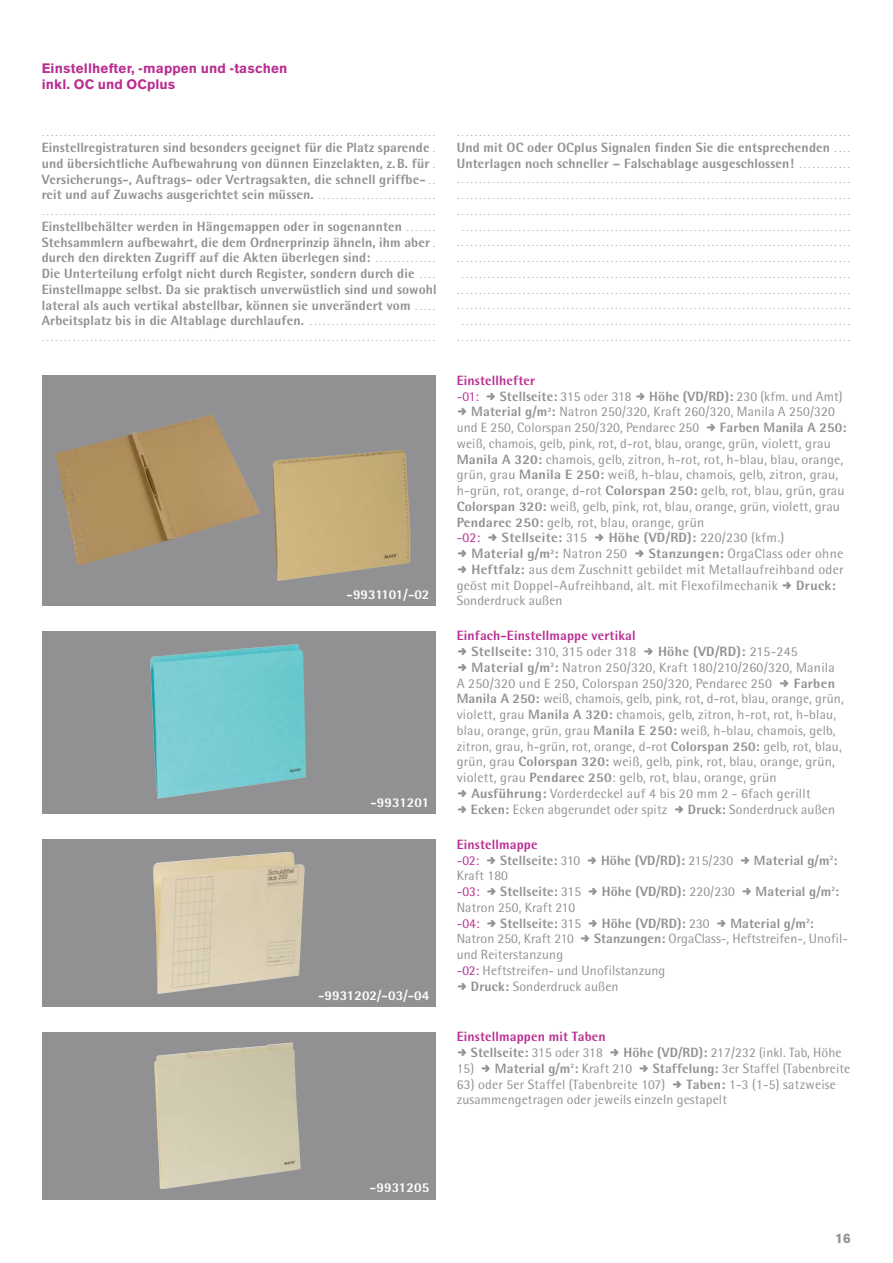
<style>
.page{position:relative;width:893px;height:1263px;background:#fff}
.page>*{position:absolute;margin:0;border:0;box-sizing:border-box;transform-origin:0 0}
.t1{font:13.5px/15.8px "Rotis Semi Sans";letter-spacing:.015em;color:#919194}
.t2{font:800 13.5px/15.8px "Rotis Semi Sans";letter-spacing:.01em;color:#919194}
.t3{font:800 13.5px/15.8px "Rotis Semi Sans";letter-spacing:.01em;color:#b92f92;text-align:right}
.t4{font:900 13.5px/15.8px "Akzidenz Grotesk";letter-spacing:.01em;color:#b92f92}
.t5{font:800 13.5px "Rotis Semi Sans";letter-spacing:.01em;color:#fff}
.t6{font:13.5px "Rotis Semi Sans";color:#b92f92}
.t7{font:800 13.5px "Rotis Semi Sans";letter-spacing:-.025em;color:#fff}
.t8{font:900 13.5px "Akzidenz Grotesk";color:#919194}
.t9{font:9.75px/15.8px "Times";color:#919194;text-align:center}
.s1{font-family:"Times";font-weight:400;font-size:9.75px}
.s2{font-weight:400}
.s3{font-weight:800}
.s4{color:#b92f92}
.s5{color:#919194}
.s6{font-weight:400;color:#919194}
</style>
<div class="page">
<div style="left:42px;top:376px;width:394px;height:230px;background:#919194"></div>
<img style="left:55px;top:414px;width:206px;height:151px">
<div style="left:42px;top:631px;width:394px;height:183px;background:#919194"></div>
<img style="left:150px;top:644px;width:156px;height:155px">
<div style="left:42px;top:840px;width:394px;height:167px;background:#919194"></div>
<img style="left:153px;top:852px;width:152px;height:142px">
<div style="left:42px;top:1032px;width:394px;height:167px;background:#919194"></div>
<img style="left:154px;top:1043px;width:147px;height:146px">
<img style="left:273px;top:450px;width:138px;height:131px">
<p class="t4" style="left:42px;top:62px;width:247px">Einstellhefter, -mappen und -taschen inkl. OC und OCplus</p>
<p class="t9" style="left:42px;top:126px;width:394px">..........................................................................................</p>
<p class="t2" style="left:42px;top:141px;width:395px;text-align:justify">Einstellregistraturen sind besonders geeignet für die Platz sparende <span class="s1">. </span>und übersichtliche Aufbewahrung von dünnen Einzelakten, z.B. für <span class="s1">.<br></span>Versicherungs-, Auftrags- oder Vertragsakten, die schnell griffbe- <span class="s1">. . </span>reit und auf Zuwachs ausgerichtet sein müssen. <span class="s1">. . . . . . . . . . . . . . . . . . . . . . . . . . .</span></p>
<p class="t9" style="left:42px;top:205px;width:394px">..........................................................................................</p>
<p class="t2" style="left:42px;top:220px;width:396px;text-align:justify">Einstellbehälter werden in Hängemappen oder in sogenannten <span class="s1">. . . . . . .<br></span>Stehsammlern aufbewahrt, die dem Ordnerprinzip ähneln, ihm aber <span class="s1">. </span>durch den direkten Zugriff auf die Akten überlegen sind: <span class="s1">. . . . . . . . . . . . . .<br></span>Die Unterteilung erfolgt nicht durch Register, sondern durch die <span class="s1">. . . .<br></span>Einstellmappe selbst. Da sie praktisch unverwüstlich sind und sowohl lateral als auch vertikal abstellbar, können sie unverändert vom <span class="s1">. . . . .<br></span>Arbeitsplatz bis in die Altablage durchlaufen. <span class="s1">. . . . . . . . . . . . . . . . . . . . . . . . . . . . .</span></p>
<p class="t9" style="left:42px;top:331px;width:394px">..........................................................................................</p>
<p class="t7" style="left:347px;top:590px;width:84px">-9931101/-02</p>
<p class="t5" style="left:370px;top:798px;width:60px">-9931201</p>
<p class="t5" style="left:318px;top:990px;width:113px">-9931202/-03/-04</p>
<p class="t9" style="left:457px;top:126px;width:394px">..........................................................................................</p>
<p class="t2" style="left:457px;top:141px;width:395px">Und mit OC oder OCplus Signalen finden Sie die entsprechenden <span class="s1">. . . .<br></span>Unterlagen noch schneller – Falschablage ausgeschlossen! <span class="s1">. . . . . . . . . . . .</span></p>
<p class="t9" style="left:457px;top:173px;width:394px">.......................................................................................... .......................................................................................... .......................................................................................... ......................................................................................... .......................................................................................... .......................................................................................... ......................................................................................... .......................................................................................... .......................................................................................... ......................................................................................... ..........................................................................................</p>
<p class="t3" style="left:457px;top:374px;width:80px">Einstellhefter</p>
<p class="t6" style="left:457px;top:391px;width:24px">-01:</p>
<p class="t2" style="left:500px;top:390px;width:133px">Stellseite: <span class="s2">315 oder 318</span></p>
<p class="t1" style="left:649px;top:390px;width:195px"><span class="s3">Höhe (VD/RD):</span> 230 (kfm. und Amt)</p>
<p class="t1" style="left:471px;top:405px;width:365px"><span class="s3">Material g/m</span><sup>2</sup><span class="s3">:</span> Natron 250/320, Kraft 260/320, Manila A 250/320</p>
<p class="t1" style="left:457px;top:421px;width:244px">und E 250, Colorspan 250/320, Pendarec 250</p>
<p class="t2" style="left:720px;top:421px;width:128px">Farben Manila A 250:</p>
<p class="t1" style="left:457px;top:437px;width:389px">weiß, chamois, gelb, pink, rot, d-rot, blau, orange, grün, violett, grau <span class="s3">Manila A 320:</span> chamois, gelb, zitron, h-rot, rot, h-blau, blau, orange, grün, grau <span class="s3">Manila E 250:</span> weiß, h-blau, chamois, gelb, zitron, grau, h-grün, rot, orange, d-rot <span class="s3">Colorspan 250:</span> gelb, rot, blau, grün, grau <span class="s3">Colorspan 320:</span> weiß, gelb, pink, rot, blau, orange, grün, violett, grau <span class="s3">Pendarec 250:</span> gelb, rot, blau, orange, grün<br><span class="s4">-02:</span></p>
<p class="t2" style="left:471px;top:531px;width:314px;text-indent:137px">Höhe (VD/RD): <span class="s2">220/230 (kfm.)<br></span>Material g/m<sup>2</sup>: <span class="s2">Natron 250</span></p>
<p class="t2" style="left:502px;top:531px;width:87px">Stellseite: <span class="s2">315</span></p>
<p class="t1" style="left:649px;top:547px;width:196px"><span class="s3">Stanzungen:</span> OrgaClass oder ohne</p>
<p class="t1" style="left:471px;top:563px;width:374px"><span class="s3">Heftfalz:</span> aus dem Zuschnitt gebildet mit Metallaufreihband oder</p>
<p class="t1" style="left:457px;top:579px;width:323px">geöst mit Doppel-Aufreihband, alt. mit Flexofilmechanik</p>
<p class="t2" style="left:796px;top:579px;width:41px">Druck:</p>
<p class="t1" style="left:457px;top:594px;width:107px">Sonderdruck außen</p>
<p class="t3" style="left:457px;top:629px;width:181px">Einfach-Einstellmappe vertikal<br><span class="s5">Stellseite:</span> <span class="s6">310, 315 oder 318</span></p>
<p class="t2" style="left:658px;top:645px;width:141px">Höhe (VD/RD): <span class="s2">215-245</span></p>
<p class="t1" style="left:471px;top:661px;width:365px"><span class="s3">Material g/m</span><sup>2</sup><span class="s3">:</span> Natron 250/320, Kraft 180/210/260/320, Manila</p>
<p class="t1" style="left:457px;top:677px;width:317px">A 250/320 und E 250, Colorspan 250/320, Pendarec 250</p>
<p class="t2" style="left:794px;top:677px;width:43px">Farben</p>
<p class="t1" style="left:457px;top:692px;width:389px"><span class="s3">Manila A 250:</span> weiß, chamois, gelb, pink, rot, d-rot, blau, orange, grün,</p>
<p class="t1" style="left:457px;top:708px;width:381px">violett, grau <span class="s3">Manila A 320:</span> chamois, gelb, zitron, h-rot, rot, h-blau,</p>
<p class="t1" style="left:457px;top:724px;width:380px">blau, orange, grün, grau <span class="s3">Manila E 250:</span> weiß, h-blau, chamois, gelb,</p>
<p class="t1" style="left:457px;top:740px;width:387px">zitron, grau, h-grün, rot, orange, d-rot <span class="s3">Colorspan 250:</span> gelb, rot, blau,</p>
<p class="t1" style="left:457px;top:755px;width:380px">grün, grau <span class="s3">Colorspan 320:</span> weiß, gelb, pink, rot, blau, orange, grün,</p>
<p class="t1" style="left:457px;top:771px;width:321px">violett, grau <span class="s3">Pendarec 250</span>: gelb, rot, blau, orange, grün</p>
<p class="t1" style="left:471px;top:787px;width:341px"><span class="s3">Ausführung:</span> Vorderdeckel auf 4 bis 20 mm 2 - 6fach gerillt</p>
<p class="t1" style="left:471px;top:803px;width:198px"><span class="s3">Ecken:</span> Ecken abgerundet oder spitz</p>
<p class="t1" style="left:688px;top:803px;width:149px"><span class="s3">Druck:</span> Sonderdruck außen</p>
<p class="t3" style="left:457px;top:838px;width:82px">Einstellmappe</p>
<p class="t6" style="left:457px;top:855px;width:24px">-02:</p>
<p class="t2" style="left:500px;top:853px;width:82px">Stellseite: <span class="s2">310</span></p>
<p class="t2" style="left:601px;top:853px;width:134px">Höhe (VD/RD): <span class="s2">215/230</span></p>
<p class="t2" style="left:754px;top:853px;width:85px">Material g/m<sup>2</sup>:</p>
<p class="t1" style="left:457px;top:869px;width:53px">Kraft 180</p>
<p class="t6" style="left:457px;top:887px;width:24px">-03:</p>
<p class="t2" style="left:500px;top:885px;width:82px">Stellseite: <span class="s2">315</span></p>
<p class="t2" style="left:602px;top:885px;width:135px">Höhe (VD/RD): <span class="s2">220/230</span></p>
<p class="t2" style="left:755px;top:885px;width:85px">Material g/m<sup>2</sup>:</p>
<p class="t1" style="left:457px;top:901px;width:120px">Natron 250, Kraft 210</p>
<p class="t6" style="left:457px;top:918px;width:24px">-04:</p>
<p class="t2" style="left:500px;top:916px;width:82px">Stellseite: <span class="s2">315</span></p>
<p class="t2" style="left:602px;top:916px;width:109px">Höhe (VD/RD): <span class="s2">230</span></p>
<p class="t2" style="left:730px;top:916px;width:85px">Material g/m<sup>2</sup>:</p>
<p class="t1" style="left:457px;top:932px;width:119px">Natron 250, Kraft 210</p>
<p class="t1" style="left:594px;top:932px;width:255px"><span class="s3">Stanzungen:</span> OrgaClass-, Heftstreifen-, Unofil-</p>
<p class="t1" style="left:457px;top:948px;width:108px">und Reiterstanzung</p>
<p class="t1" style="left:457px;top:964px;width:210px"><span class="s4">-02:</span> Heftstreifen- und Unofilstanzung</p>
<p class="t1" style="left:471px;top:979px;width:149px"><span class="s3">Druck:</span> Sonderdruck außen</p>
<p class="t3" style="left:457px;top:1030px;width:151px">Einstellmappen mit Taben<br><span class="s5">Stellseite:</span> <span class="s6">315 oder 318</span></p>
<p class="t1" style="left:623px;top:1046px;width:220px"><span class="s3">Höhe (VD/RD):</span> 217/232 (inkl. Tab, Höhe</p>
<p class="t2" style="left:457px;top:1062px;width:177px"><span class="s2">15)</span> Material g/m<sup>2</sup>: <span class="s2">Kraft 210</span></p>
<p class="t1" style="left:653px;top:1062px;width:199px"><span class="s3">Staffelung:</span> 3er Staffel (Tabenbreite</p>
<p class="t1" style="left:457px;top:1078px;width:210px">63) oder 5er Staffel (Tabenbreite 107)</p>
<p class="t1" style="left:457px;top:1078px;width:381px;text-indent:230px"><span class="s3">Taben:</span> 1-3 (1-5) satzweise zusammengetragen oder jeweils einzeln gestapelt</p>
<p class="t5" style="left:370px;top:1183px;width:61px">-9931205</p>
<p class="t8" style="left:835px;top:1233px;width:17px">16</p>
</div>
